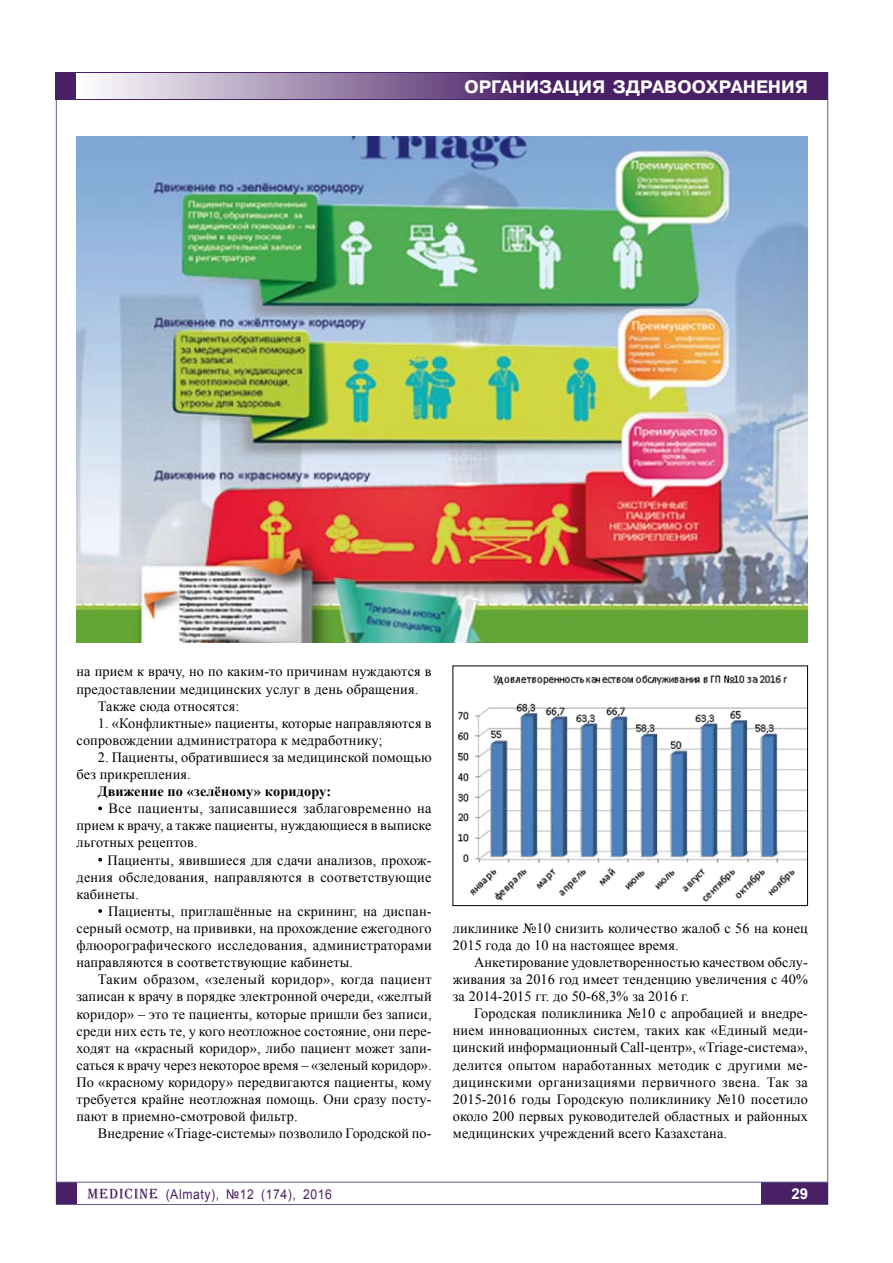
<style>
.page{position:relative;width:893px;height:1263px;background:#fff}
.page>*{position:absolute;margin:0;border:0;box-sizing:border-box;transform-origin:0 0}
.t1{font:700 18px "Pragmatica C";color:#fff}
.t2{font:700 15px "Arial";color:#fff}
.t3{font:14.25px/17.1px "Times New Roman";letter-spacing:.01em;color:#000;text-align:justify}
.t4{font:700 14.25px "Times New Roman";letter-spacing:.01em;color:#000}
.t5{font:13.5px "Arial";letter-spacing:.05em;color:#492065;scale:.9 1}
</style>
<div class="page">
<div style="left:761px;top:1182px;width:67px;height:22px;background:#492065"></div>
<div style="left:56px;top:1182px;width:21px;height:22px;background:#492065"></div>
<svg style="left:87px;top:1188px;width:71px;height:11px"></svg>
<hr style="left:56px;top:1182px;width:772px;height:1px;background:#63598d">
<div style="left:56px;top:72px;width:772px;height:28px;background:#492065"></div>
<div style="left:77px;top:73px;width:463px;height:26px;background:linear-gradient(to right,#fff,#461d63)"></div>
<img style="left:77px;top:136px;width:731px;height:506px">
<svg style="left:98px;top:806px;width:4px;height:5px"></svg>
<svg style="left:98px;top:857px;width:4px;height:5px"></svg>
<svg style="left:98px;top:909px;width:4px;height:4px"></svg>
<img style="left:457px;top:675px;width:349px;height:227px">
<div style="left:452px;top:665px;width:356px;height:241px;border:1px solid #000"></div>
<img style="left:489px;top:713px;width:292px;height:144px">
<p class="t1" style="left:464px;top:77px;width:345px">организация здравоохранения</p>
<p class="t3" style="left:77px;top:663px;width:357px">на прием к врачу, но по каким-то причинам нуждаются в</p>
<p class="t3" style="left:77px;top:680px;width:343px">предоставлении медицинских услуг в день обращения.</p>
<p class="t3" style="left:98px;top:697px;width:143px">Также сюда относятся:</p>
<p class="t3" style="left:77px;top:714px;width:357px;text-indent:21px">1. «Конфликтные» пациенты, которые направляются в сопровождении администратора к медработнику;</p>
<p class="t3" style="left:77px;top:748px;width:357px;text-indent:21px">2. Пациенты, обратившиеся за медицинской помощью без прикрепления.</p>
<p class="t4" style="left:98px;top:781px;width:235px">Движение по «зелёному» коридору:</p>
<p class="t3" style="left:77px;top:800px;width:356px;text-indent:21px">· Все пациенты, записавшиеся заблаговременно на прием к врачу, а также пациенты, нуждающиеся в выписке льготных рецептов.</p>
<p class="t3" style="left:77px;top:851px;width:357px;text-indent:21px">· Пациенты, явившиеся для сдачи анализов, прохож&shy;дения обследования, направляются в соответствующие кабинеты.</p>
<p class="t3" style="left:77px;top:902px;width:357px;text-indent:21px">· Пациенты, приглашённые на скрининг, на диспан&shy;серный осмотр, на прививки, на прохождение ежегодного флюорографического исследования, администраторами направляются в соответствующие кабинеты.</p>
<p class="t3" style="left:77px;top:971px;width:357px;text-indent:21px">Таким образом, «зеленый коридор», когда пациент записан к врачу в порядке электронной очереди, «желтый коридор» – это те пациенты, которые пришли без записи, среди них есть те, у кого неотложное состояние, они пере&shy;ходят на «красный коридор», либо пациент может запи&shy;саться к врачу через некоторое время – «зеленый коридор».<br>По «красному коридору» передвигаются пациенты, кому требуется крайне неотложная помощь. Они сразу посту&shy;пают в приемно-смотровой фильтр.</p>
<p class="t3" style="left:98px;top:1125px;width:335px">Внедрение «Triage-системы» позволило Городской по-</p>
<p class="t3" style="left:453px;top:919px;width:357px">ликлинике №10 снизить количество жалоб с 56 на конец<br>2015 года до 10 на настоящее время.</p>
<p class="t3" style="left:453px;top:953px;width:357px;text-indent:21px">Анкетирование удовлетворенностью качеством обслу&shy;живания за 2016 год имеет тенденцию увеличения с 40% за 2014-2015 гг. до 50-68,3% за 2016 г.</p>
<p class="t3" style="left:453px;top:1005px;width:357px;text-indent:21px">Городская поликлиника №10 с апробацией и внедре&shy;нием инновационных систем, таких как «Единый меди&shy;цинский информационный Call-центр», «Triage-система», делится опытом наработанных методик с другими ме&shy;дицинскими организациями первичного звена. Так за 2015-2016 годы Городскую поликлинику №10 посетило около 200 первых руководителей областных и районных медицинских учреждений всего Казахстана.</p>
<p class="t5" style="left:166px;top:1185px;width:186px">(Almaty), №12 (174), 2016</p>
<p class="t2" style="left:791px;top:1183px;width:18px">29</p>
</div>
